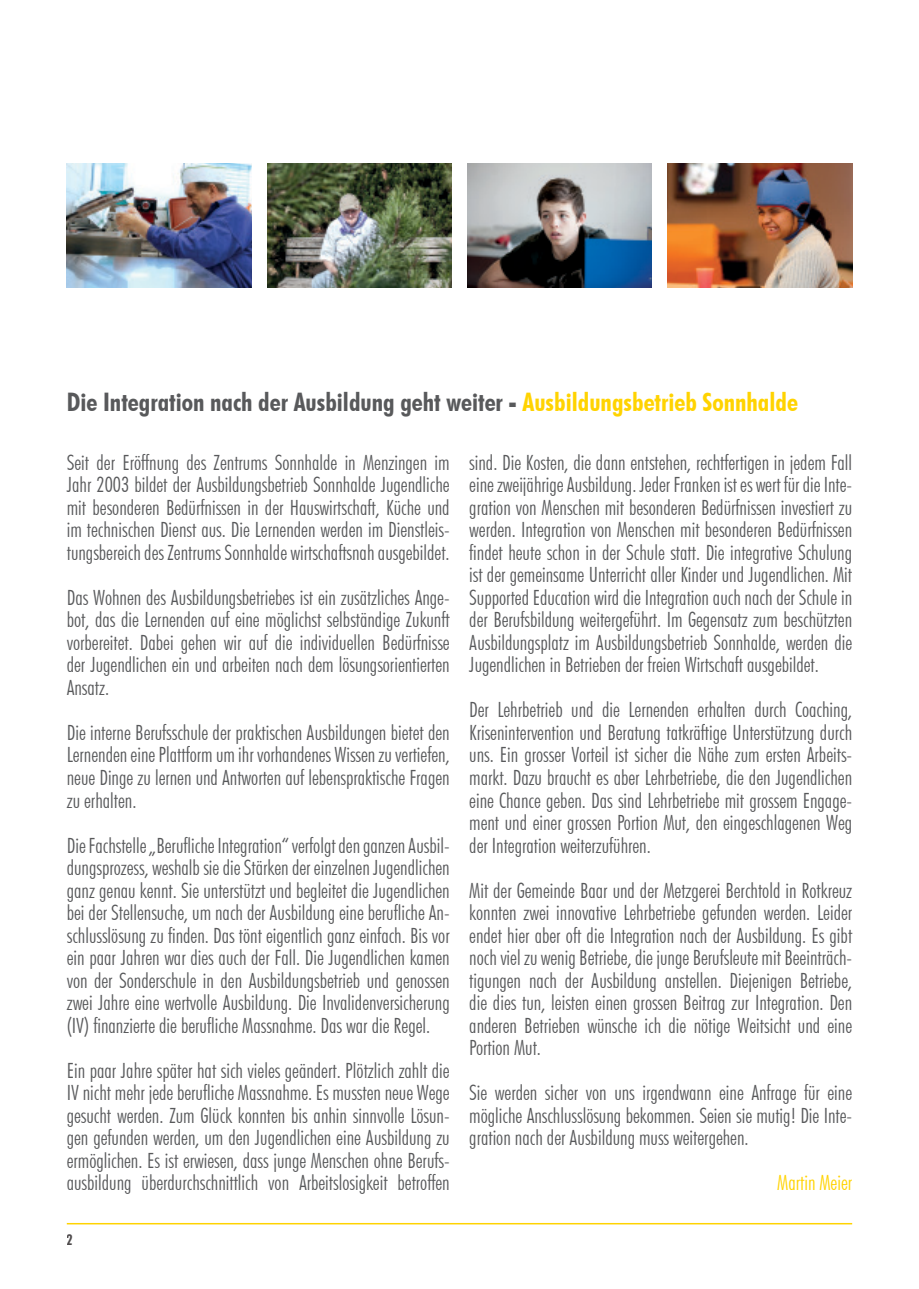
<style>
.page{position:relative;width:919px;height:1289px;background:#fff}
.page>*{position:absolute;margin:0;border:0;box-sizing:border-box;transform-origin:0 0}
.t1{font:700 condensed 25.5px "Futura BT";color:#58595b}
.Fliesstext{font:300 condensed 21px/22.5px "Futura BT";color:#58595b;text-align:justify}
.Fliesstext-2{font:300 condensed 21px "Futura BT";color:#ffd300}
.t2{font:700 condensed 15px "Futura BT";color:#231f20}
.s1{color:#ffd300}
</style>
<div class="page">
<hr style="left:67px;top:1222px;width:785px;height:2px;background:#ffd300">
<img style="left:67px;top:164px;width:184px;height:123px">
<img style="left:267px;top:164px;width:184px;height:123px">
<img style="left:667px;top:164px;width:185px;height:123px">
<img style="left:467px;top:164px;width:184px;height:123px">
<p class="t1" style="left:67px;top:386px;width:732px">Die Integration nach der Ausbildung geht weiter - <span class="s1">Ausbildungsbetrieb Sonnhalde</span></p>
<p class="Fliesstext" style="left:67px;top:451px;width:384px">Seit der Eröffnung des Zentrums Sonnhalde in Menzingen im Jahr 2003 bildet der Ausbildungsbetrieb Sonnhalde Jugendliche mit besonderen Bedürfnissen in der Hauswirtschaft, Küche und im technischen Dienst aus. Die Lernenden werden im Dienstleis&shy;tungsbereich des Zentrums Sonnhalde wirtschaftsnah ausgebildet.</p>
<p class="Fliesstext" style="left:67px;top:586px;width:384px">Das Wohnen des Ausbildungsbetriebes ist ein zusätzliches Ange&shy;bot, das die Lernenden auf eine möglichst selbständige Zukunft vorbereitet. Dabei gehen wir auf die individuellen Bedürfnisse der Jugendlichen ein und arbeiten nach dem lösungsorientierten Ansatz.</p>
<p class="Fliesstext" style="left:67px;top:721px;width:384px">Die interne Berufsschule der praktischen Ausbildungen bietet den Lernenden eine Plattform um ihr vorhandenes Wissen zu vertiefen, neue Dinge zu lernen und Antworten auf lebenspraktische Fragen zu erhalten.</p>
<p class="Fliesstext" style="left:67px;top:833px;width:384px">Die Fachstelle „Berufliche Integration“ verfolgt den ganzen Ausbil&shy;dungsprozess, weshalb sie die Stärken der einzelnen Jugendlichen ganz genau kennt. Sie unterstützt und begleitet die Jugendlichen bei der Stellensuche, um nach der Ausbildung eine berufliche An&shy;schlusslösung zu finden. Das tönt eigentlich ganz einfach. Bis vor ein paar Jahren war dies auch der Fall. Die Jugendlichen kamen von der Sonderschule in den Ausbildungsbetrieb und genossen zwei Jahre eine wertvolle Ausbildung. Die Invalidenversicherung (IV) finanzierte die berufliche Massnahme. Das war die Regel.</p>
<p class="Fliesstext" style="left:67px;top:1058px;width:384px">Ein paar Jahre später hat sich vieles geändert. Plötzlich zahlt die IV nicht mehr jede berufliche Massnahme. Es mussten neue Wege gesucht werden. Zum Glück konnten bis anhin sinnvolle Lösun&shy;gen gefunden werden, um den Jugendlichen eine Ausbildung zu ermöglichen. Es ist erwiesen, dass junge Menschen ohne Berufs&shy;ausbildung überdurchschnittlich von Arbeitslosigkeit betroffen</p>
<p class="Fliesstext" style="left:469px;top:451px;width:384px">sind. Die Kosten, die dann entstehen, rechtfertigen in jedem Fall eine zweijährige Ausbildung. Jeder Franken ist es wert für die Inte&shy;gration von Menschen mit besonderen Bedürfnissen investiert zu werden. Integration von Menschen mit besonderen Bedürfnissen findet heute schon in der Schule statt. Die integrative Schulung ist der gemeinsame Unterricht aller Kinder und Jugendlichen. Mit Supported Education wird die Integration auch nach der Schule in der Berufsbildung weitergeführt. Im Gegensatz zum beschützten Ausbildungsplatz im Ausbildungsbetrieb Sonnhalde, werden die Jugendlichen in Betrieben der freien Wirtschaft ausgebildet.</p>
<p class="Fliesstext" style="left:469px;top:698px;width:384px">Der Lehrbetrieb und die Lernenden erhalten durch Coaching, Krisenintervention und Beratung tatkräftige Unterstützung durch uns. Ein grosser Vorteil ist sicher die Nähe zum ersten Arbeits&shy;markt. Dazu braucht es aber Lehrbetriebe, die den Jugendlichen eine Chance geben. Das sind Lehrbetriebe mit grossem Engage&shy;ment und einer grossen Portion Mut, den eingeschlagenen Weg der Integration weiterzuführen.</p>
<p class="Fliesstext" style="left:469px;top:878px;width:384px">Mit der Gemeinde Baar und der Metzgerei Berchtold in Rotkreuz konnten zwei innovative Lehrbetriebe gefunden werden. Leider endet hier aber oft die Integration nach der Ausbildung. Es gibt noch viel zu wenig Betriebe, die junge Berufsleute mit Beeinträch&shy;tigungen nach der Ausbildung anstellen. Diejenigen Betriebe, die dies tun, leisten einen grossen Beitrag zur Integration. Den anderen Betrieben wünsche ich die nötige Weitsicht und eine Portion Mut.</p>
<p class="Fliesstext" style="left:469px;top:1081px;width:384px">Sie werden sicher von uns irgendwann eine Anfrage für eine mögliche Anschlusslösung bekommen. Seien sie mutig! Die Inte&shy;gration nach der Ausbildung muss weitergehen.</p>
<p class="Fliesstext-2" style="left:777px;top:1169px;width:76px">Martin Meier</p>
<p class="t2" style="left:67px;top:1230px;width:8px">2</p>
</div>
